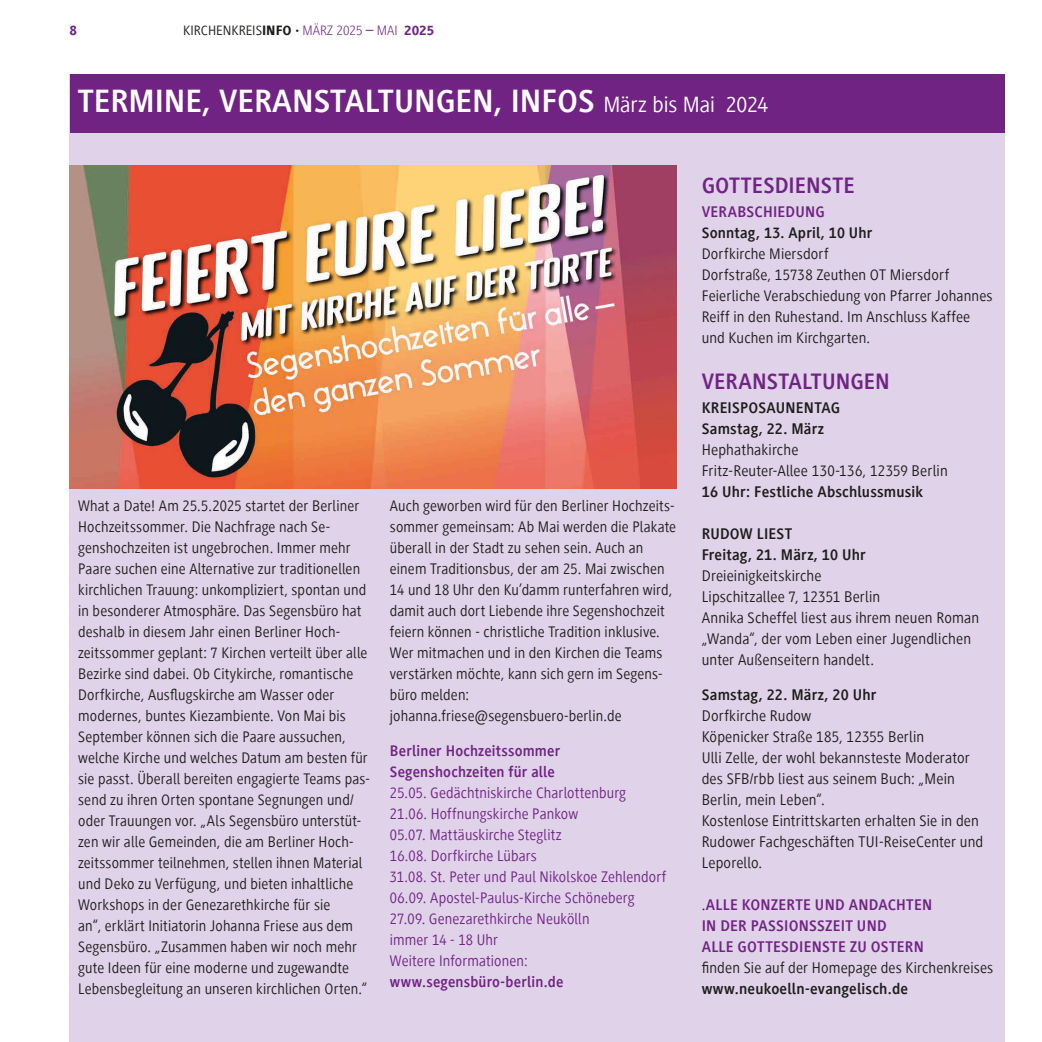
<style>
.page{position:relative;width:1042px;height:1042px;background:#fff}
.page>*{position:absolute;margin:0;border:0;box-sizing:border-box;transform-origin:0 0}
.t1{font:700 33.25px "Generis Sans Com";color:#fff}
.t2{font:700 22.93px "Generis Sans Com";color:#702383}
.t3{font:15.92px/21px "Generis Sans Com";letter-spacing:.01em;color:#1d1d1b}
.t4{font:700 15.92px/21px "Generis Sans Com";letter-spacing:.01em;color:#1d1d1b}
.t5{font:700 15.92px/21px "Generis Sans Com";letter-spacing:.015em;color:#702383}
.t6{font:15.75px/21px "Generis Sans Com";letter-spacing:.01em;color:#1d1d1b;scale:.96 1}
.t7{font:15.75px/21px "Generis Sans Com";letter-spacing:.01em;color:#702383;scale:.96 1}
.t8{font:15.75px/21px "Generis Sans Com";letter-spacing:.01em;color:#1d1d1b}
.t9{font:700 15.75px/21px "Generis Sans Com";letter-spacing:.01em;color:#702383;scale:.96 1}
.t10{font:700 15.75px "Generis Sans Com";letter-spacing:.01em;color:#1d1d1b}
.t11{font:14px "Generis Sans Com";color:#1d1d1b}
.t12{font:800 14px "Generis Sans Com";color:#702383}
.s1{font-weight:800}
.s2{font-weight:300;color:#702383}
.s3{font-size:15.75px;color:#702383}
.s4{font-weight:800;color:#702383}
.s5{font-weight:400;font-size:22.75px}
.s6{font-size:15.75px}
.s7{font-weight:400;color:#1d1d1b}
</style>
<div class="page">
<div style="left:69px;top:74px;width:936px;height:968px;background:#dfd2e9"></div>
<div style="left:70px;top:74px;width:935px;height:58px;background:#702383"></div>
<img style="left:69px;top:165px;width:607px;height:324px">
<p class="t12" style="left:69px;top:23px;width:9px">8</p>
<p class="t11" style="left:183px;top:23px;width:253px">KIRCHENKREIS<span class="s1">INFO ·</span> <span class="s2">MÄRZ 2025</span> <span class="s3">–</span> <span class="s2">MAI</span> <span class="s4">2025</span></p>
<h1 class="t1" style="left:78px;top:83px;width:692px">TERMINE, VERANSTALTUNGEN, INFOS <span class="s5">März bis Mai 2024</span></h1>
<p class="t6" style="left:78px;top:495px;width:306px">What a Date! Am 25.5.2025 startet der Berliner Hochzeitssommer. Die Nachfrage nach Se&shy;genshochzeiten ist ungebrochen. Immer mehr Paare suchen eine Alternative zur traditionellen kirchlichen Trauung: unkompliziert, spontan und in besonderer Atmosphäre. Das Segensbüro hat deshalb in diesem Jahr einen Berliner Hoch&shy;zeitssommer geplant: 7 Kirchen verteilt über alle Bezirke sind dabei. Ob Citykirche, romantische Dorfkirche, Ausflugskirche am Wasser oder modernes, buntes Kiezambiente. Von Mai bis September können sich die Paare aussuchen, welche Kirche und welches Datum am besten für sie passt. Überall bereiten engagierte Teams pas&shy;send zu ihren Orten spontane Segnungen und/ oder Trauungen vor. „Als Segensbüro unterstüt&shy;zen wir alle Gemeinden, die am Berliner Hoch&shy;zeitssommer teilnehmen, stellen ihnen Material und Deko zu Verfügung, und bieten inhaltliche Workshops in der Genezarethkirche für sie<br>an“, erklärt Initiatorin Johanna Friese aus dem Segensbüro. „Zusammen haben wir noch mehr gute Ideen für eine moderne und zugewandte Lebensbegleitung an unseren kirchlichen Orten.“</p>
<p class="t6" style="left:390px;top:495px;width:300px">Auch geworben wird für den Berliner Hochzeits&shy;sommer gemeinsam: Ab Mai werden die Plakate überall in der Stadt zu sehen sein. Auch an einem Traditionsbus, der am 25. Mai zwischen 14 und 18 Uhr den Ku’damm runterfahren wird, damit auch dort Liebende ihre Segenshochzeit feiern können - christliche Tradition inklusive.<br>Wer mitmachen und in den Kirchen die Teams verstärken möchte, kann sich gern im Segens&shy;büro melden: johanna.friese@segensbuero-berlin.de</p>
<p class="t9" style="left:390px;top:740px;width:179px">Berliner Hochzeitssommer<br>Segenshochzeiten für alle</p>
<p class="t7" style="left:390px;top:782px;width:289px">25.05. Gedächtniskirche Charlottenburg 21.06. Hoffnungskirche Pankow<br>05.07. Mattäuskirche Steglitz<br>16.08. Dorfkirche Lübars<br>31.08. St. Peter und Paul Nikolskoe Zehlendorf 06.09. Apostel-Paulus-Kirche Schöneberg 27.09. Genezarethkirche Neukölln<br>immer 14 - 18 Uhr<br>Weitere Informationen:</p>
<p class="t9" style="left:390px;top:971px;width:182px">www.segensbüro-berlin.de</p>
<h2 class="t2" style="left:702px;top:172px;width:154px">GOTTESDIENSTE</h2>
<p class="t5" style="left:702px;top:201px;width:125px">VERABSCHIEDUNG</p>
<p class="t10" style="left:702px;top:224px;width:172px">Sonntag, 13. April, 10 Uhr</p>
<p class="t8" style="left:702px;top:243px;width:293px">Dorfkirche Miersdorf<br>Dorfstraße, 15738 Zeuthen OT Miersdorf Feierliche Verabschiedung von Pfarrer Johannes Reiff in den Ruhestand. Im Anschluss Kaffee und Kuchen im Kirchgarten.</p>
<h2 class="t2" style="left:702px;top:368px;width:190px">VERANSTALTUNGEN</h2>
<p class="t4" style="left:702px;top:397px;width:140px">KREISPOSAUNENTAG<br>Samstag, 22. März</p>
<p class="t3" style="left:702px;top:439px;width:248px">Hephathakirche<br>Fritz-Reuter-Allee 130-136, 12359 Berlin</p>
<p class="t4" style="left:702px;top:481px;width:223px">16 Uhr: Festliche Abschlussmusik</p>
<p class="t4" style="left:702px;top:523px;width:166px">RUDOW LIEST<br>Freitag, 21. März, 10 Uhr</p>
<p class="t3" style="left:702px;top:565px;width:279px">Dreieinigkeitskirche<br>Lipschitzallee 7, 12351 Berlin<br>Annika Scheffel liest aus ihrem neuen Roman <span class="s6">„</span>Wanda<span class="s6">“</span>, der vom Leben einer Jugendlichen unter Außenseitern handelt.</p>
<p class="t4" style="left:702px;top:684px;width:176px">Samstag, 22. März, 20 Uhr</p>
<p class="t3" style="left:702px;top:705px;width:283px">Dorfkirche Rudow<br>Köpenicker Straße 185, 12355 Berlin<br>Ulli Zelle, der wohl bekannsteste Moderator des SFB/rbb liest aus seinem Buch: <span class="s6">„</span>Mein Berlin, mein Leben<span class="s6">“</span>.<br>Kostenlose Eintrittskarten erhalten Sie in den Rudower Fachgeschäften TUI-ReiseCenter und Leporello.</p>
<p class="t5" style="left:702px;top:894px;width:232px"><span class="s7">.</span>ALLE KONZERTE UND ANDACHTEN<br>IN DER PASSIONSSZEIT UND<br>ALLE GOTTESDIENSTE ZU OSTERN</p>
<p class="t3" style="left:702px;top:957px;width:293px">finden Sie auf der Homepage des Kirchenkreises</p>
<p class="t4" style="left:702px;top:978px;width:208px">www.neukoelln-evangelisch.de</p>
</div>
